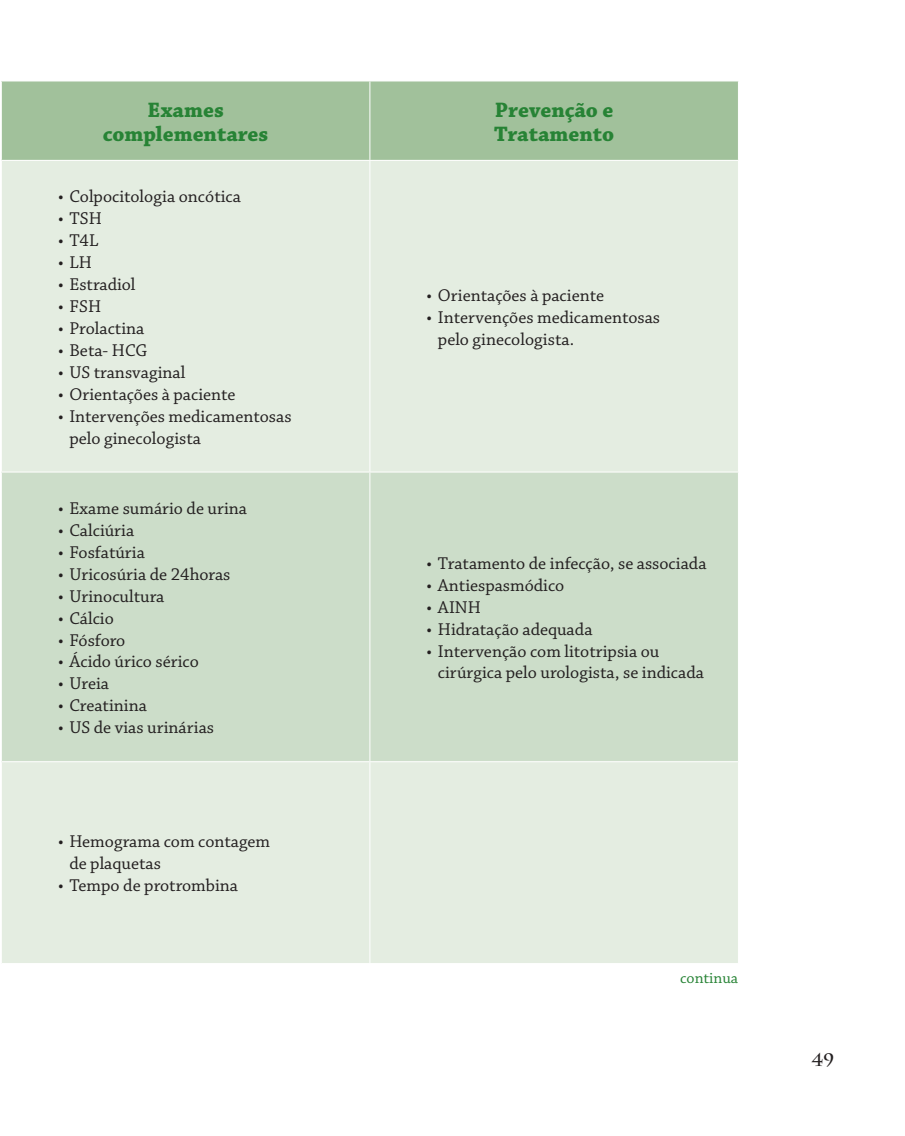
<style>
.page{position:relative;width:905px;height:1136px;background:#fff}
.page>*{position:absolute;margin:0;border:0;box-sizing:border-box;transform-origin:0 0}
.t1{font:700 22px/24px "Chaparral Pro";color:#278335;text-align:center}
.t2{font:18px/22px "Chaparral Pro";color:#231f20}
.t3{font:700 18px "Charlemagne Std";color:#231f20}
.t4{font:16px "Chaparral Pro";color:#278335}
</style>
<div class="page">
<div style="left:2px;top:81px;width:736px;height:79px;background:#a1c19b"></div>
<div style="left:2px;top:161px;width:736px;height:802px;background:#e4ede1"></div>
<div style="left:2px;top:472px;width:736px;height:289px;background:#ccddc9"></div>
<hr style="left:369px;top:81px;width:1px;height:79px;background:#fff">
<hr style="left:369px;top:161px;width:1px;height:310px;background:#fff">
<hr style="left:1px;top:471px;width:369px;height:1px;background:#fff">
<hr style="left:370px;top:471px;width:369px;height:1px;background:#fff">
<hr style="left:369px;top:472px;width:1px;height:289px;background:#fff">
<hr style="left:1px;top:761px;width:369px;height:1px;background:#fff">
<hr style="left:370px;top:761px;width:369px;height:1px;background:#fff">
<hr style="left:369px;top:762px;width:1px;height:201px;background:#fff">
<p class="t1" style="left:103px;top:100px;width:167px">Exames complementares</p>
<p class="t1" style="left:494px;top:100px;width:121px;text-align:left">Prevenção e<br>Tratamento</p>
<p class="t2" style="left:58px;top:187px;width:184px">• Colpocitologia oncótica</p>
<p class="t2" style="left:58px;top:209px;width:45px">• TSH</p>
<p class="t2" style="left:58px;top:231px;width:42px">• T4L</p>
<p class="t2" style="left:58px;top:253px;width:35px">• LH</p>
<p class="t2" style="left:58px;top:275px;width:79px">• Estradiol</p>
<p class="t2" style="left:58px;top:296px;width:45px">• FSH</p>
<p class="t2" style="left:58px;top:318px;width:88px">• Prolactina</p>
<p class="t2" style="left:58px;top:340px;width:91px">• Beta- HCG</p>
<p class="t2" style="left:58px;top:362px;width:129px">• US transvaginal</p>
<p class="t2" style="left:58px;top:384px;width:179px">• Orientações à paciente</p>
<p class="t2" style="left:69px;top:406px;width:224px;text-indent:-11px">• Intervenções medicamentosas pelo ginecologista</p>
<p class="t2" style="left:58px;top:498px;width:191px">• Exame sumário de urina</p>
<p class="t2" style="left:58px;top:520px;width:78px">• Calciúria</p>
<p class="t2" style="left:58px;top:542px;width:88px">• Fosfatúria</p>
<p class="t2" style="left:58px;top:564px;width:174px">• Uricosúria de 24horas</p>
<p class="t2" style="left:58px;top:586px;width:108px">• Urinocultura</p>
<p class="t2" style="left:58px;top:608px;width:57px">• Cálcio</p>
<p class="t2" style="left:58px;top:630px;width:69px">• Fósforo</p>
<p class="t2" style="left:58px;top:652px;width:142px">• Ácido úrico sérico</p>
<p class="t2" style="left:58px;top:674px;width:52px">• Ureia</p>
<p class="t2" style="left:58px;top:696px;width:90px">• Creatinina</p>
<p class="t2" style="left:58px;top:718px;width:158px">• US de vias urinárias</p>
<p class="t2" style="left:69px;top:832px;width:202px;text-indent:-11px">• Hemograma com contagem de plaquetas</p>
<p class="t2" style="left:58px;top:876px;width:182px">• Tempo de protrombina</p>
<p class="t2" style="left:427px;top:286px;width:179px">• Orientações à paciente</p>
<p class="t2" style="left:438px;top:307px;width:224px;text-indent:-11px">• Intervenções medicamentosas pelo ginecologista.</p>
<p class="t2" style="left:427px;top:553px;width:282px">• Tratamento de infecção, se associada</p>
<p class="t2" style="left:427px;top:575px;width:139px">• Antiespasmódico</p>
<p class="t2" style="left:427px;top:597px;width:56px">• AINH</p>
<p class="t2" style="left:427px;top:619px;width:167px">• Hidratação adequada</p>
<p class="t2" style="left:438px;top:641px;width:268px;text-indent:-11px">• Intervenção com litotripsia ou cirúrgica pelo urologista, se indicada</p>
<p class="t4" style="left:680px;top:971px;width:60px">continua</p>
<p class="t3" style="left:812px;top:1049px;width:24px">49</p>
</div>
